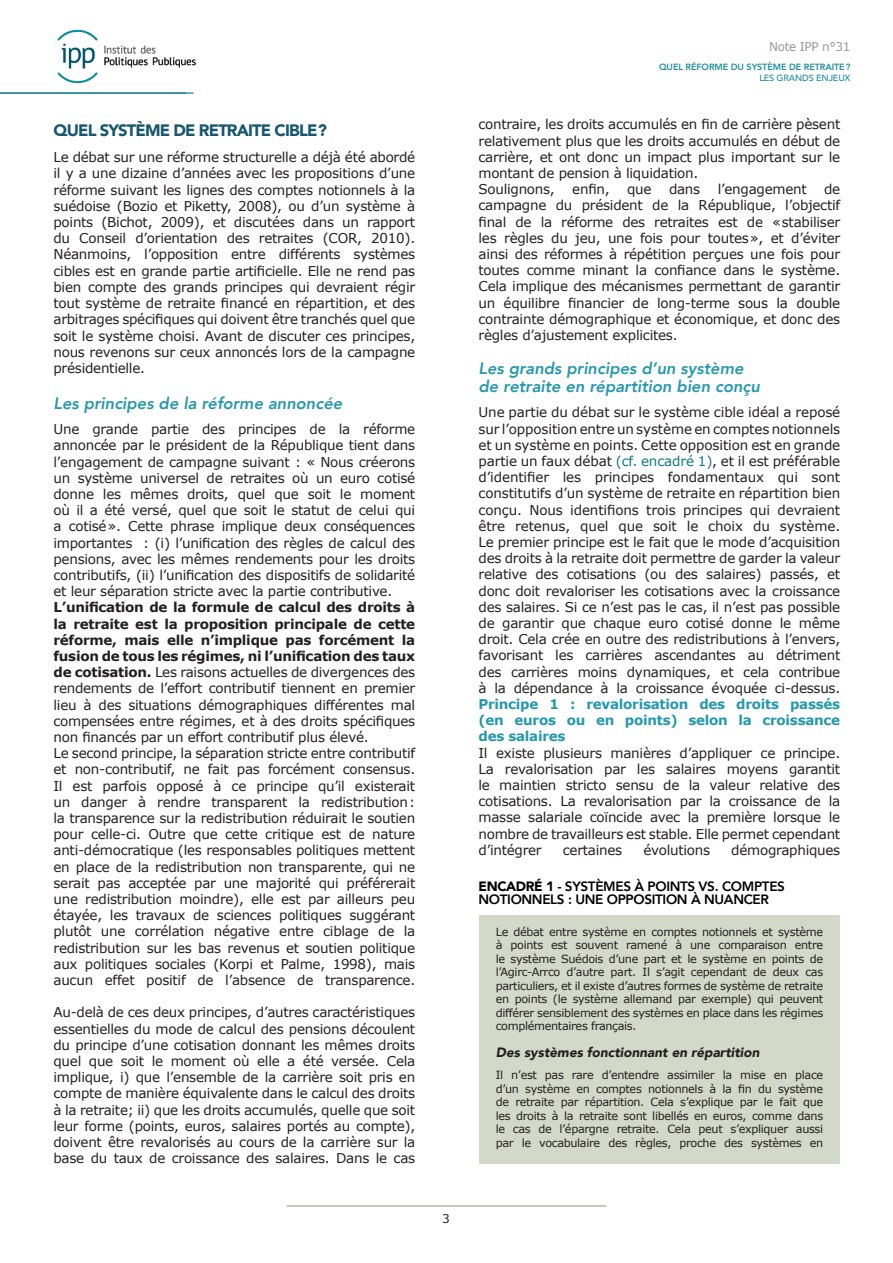
<style>
.page{position:relative;width:893px;height:1263px;background:#fff}
.page>*{position:absolute;margin:0;border:0;box-sizing:border-box;transform-origin:0 0}
.t1{font:italic 800 16.5px/18px "Avenir";color:#2698ae}
.t2{font:900 16.5px "Avenir";letter-spacing:-.05em;color:#16566e}
.t3{font:13.5px/16.2px "Verdana";letter-spacing:-.02em;color:#231f20;text-align:justify}
.t4{font:800 13.5px/13.5px "Avenir";letter-spacing:-.025em;color:#000}
.t5{font:italic 900 13.5px "Avenir";color:#231f20}
.t6{font:12px "Verdana";letter-spacing:-.03em;color:#96979a}
.t7{font:12px "Verdana";color:#231f20}
.t8{font:11.25px/13.5px "Verdana";letter-spacing:-.03em;color:#231f20;text-align:justify}
.t9{font:800 9px/10.8px "Avenir";letter-spacing:-.01em;color:#1c8d9b;text-align:right}
.s1{font-weight:700}
.s2{font-weight:500}
.s3{color:#10798a}
.s4{font-weight:700;color:#2698ae}
.s5{font-weight:900}
</style>
<div class="page">
<div style="left:478px;top:916px;width:361px;height:248px;background:#d3d9c9"></div>
<hr style="left:287px;top:1205px;width:319px;height:2px;background:#aebb9e">
<img style="left:57px;top:30px;width:139px;height:54px">
<hr style="left:0;top:92px;width:194px;height:2px;background:#10798a">
<p class="t2" style="left:54px;top:116px;width:275px">QUEL SYSTÈME DE RETRAITE CIBLE?</p>
<p class="t3" style="left:54px;top:149px;width:363px">Le débat sur une réforme structurelle a déjà été abordé il y a une dizaine d’années avec les propositions d’une réforme suivant les lignes des comptes notionnels à la suédoise (Bozio et Piketty, 2008), ou d’un système à points (Bichot, 2009), et discutées dans un rapport du Conseil d’orientation des retraites (COR, 2010).<br>Néanmoins, l’opposition entre différents systèmes cibles est en grande partie artificielle. Elle ne rend pas bien compte des grands principes qui devraient régir tout système de retraite financé en répartition, et des arbitrages spécifiques qui doivent être tranchés quel que soit le système choisi. Avant de discuter ces principes, nous revenons sur ceux annoncés lors de la campagne présidentielle.</p>
<p class="t1" style="left:54px;top:394px;width:290px">Les principes de la réforme annoncée</p>
<p class="t3" style="left:54px;top:421px;width:363px">Une grande partie des principes de la réforme annoncée par le président de la République tient dans l’engagement de campagne suivant : « Nous créerons un système universel de retraites où un euro cotisé donne les mêmes droits, quel que soit le moment où il a été versé, quel que soit le statut de celui qui a cotisé». Cette phrase implique deux conséquences importantes : (i) l’unification des règles de calcul des pensions, avec les mêmes rendements pour les droits contributifs, (ii) l’unification des dispositifs de solidarité et leur séparation stricte avec la partie contributive.</p>
<p class="t3" style="left:54px;top:599px;width:363px"><span class="s1">L’unification de la formule de calcul des droits à la retraite est la proposition principale de cette réforme, mais elle n’implique pas forcément la fusion de tous les régimes, ni l’unification des taux de cotisation.</span> Les raisons actuelles de divergences des rendements de l’effort contributif tiennent en premier lieu à des situations démographiques différentes mal compensées entre régimes, et à des droits spécifiques non financés par un effort contributif plus élevé.</p>
<p class="t3" style="left:54px;top:745px;width:363px">Le second principe, la séparation stricte entre contributif et non-contributif, ne fait pas forcément consensus.<br>Il est parfois opposé à ce principe qu’il existerait un danger à rendre transparent la redistribution: la transparence sur la redistribution réduirait le soutien pour celle-ci. Outre que cette critique est de nature anti-démocratique (les responsables politiques mettent en place de la redistribution non transparente, qui ne serait pas acceptée par une majorité qui préférerait une redistribution moindre), elle est par ailleurs peu étayée, les travaux de sciences politiques suggérant plutôt une corrélation négative entre ciblage de la redistribution sur les bas revenus et soutien politique aux politiques sociales (Korpi et Palme, 1998), mais aucun effet positif de l’absence de transparence.</p>
<p class="t3" style="left:54px;top:1004px;width:363px">Au-delà de ces deux principes, d’autres caractéristiques essentielles du mode de calcul des pensions découlent du principe d’une cotisation donnant les mêmes droits quel que soit le moment où elle a été versée. Cela implique, i) que l’ensemble de la carrière soit pris en compte de manière équivalente dans le calcul des droits à la retraite; ii) que les droits accumulés, quelle que soit leur forme (points, euros, salaires portés au compte), doivent être revalorisés au cours de la carrière sur la base du taux de croissance des salaires. Dans le cas</p>
<p class="t7" style="left:442px;top:1211px;width:9px">3</p>
<p class="t6" style="left:769px;top:39px;width:83px">Note IPP n°31</p>
<p class="t9" style="left:659px;top:62px;width:193px">QUEL RÉFORME DU SYSTÈME DE RETRAITE?<br><span class="s2">LES GRANDS ENJEUX</span></p>
<p class="t3" style="left:478px;top:117px;width:363px">contraire, les droits accumulés en fin de carrière pèsent relativement plus que les droits accumulés en début de carrière, et ont donc un impact plus important sur le montant de pension à liquidation.</p>
<p class="t3" style="left:478px;top:181px;width:78px">Soulignons,</p>
<p class="t3" style="left:572px;top:181px;width:39px">enfin,</p>
<p class="t3" style="left:627px;top:181px;width:26px">que</p>
<p class="t3" style="left:669px;top:181px;width:33px">dans</p>
<p class="t3" style="left:718px;top:181px;width:90px">l’engagement</p>
<p class="t3" style="left:478px;top:181px;width:363px;text-indent:346px">de campagne du président de la République, l’objectif final de la réforme des retraites est de «stabiliser les règles du jeu, une fois pour toutes», et d’éviter ainsi des réformes à répétition perçues une fois pour toutes comme minant la confiance dans le système.<br>Cela implique des mécanismes permettant de garantir un équilibre financier de long-terme sous la double contrainte démographique et économique, et donc des règles d’ajustement explicites.</p>
<p class="t1" style="left:478px;top:360px;width:283px">Les grands principes d’un système de retraite en répartition bien conçu</p>
<p class="t3" style="left:478px;top:405px;width:363px">Une partie du débat sur le système cible idéal a reposé sur l’opposition entre un système en comptes notionnels et un système en points. Cette opposition est en grande partie un faux débat <span class="s3">(cf. encadré 1)</span>, et il est préférable d’identifier les principes fondamentaux qui sont constitutifs d’un système de retraite en répartition bien conçu. Nous identifions trois principes qui devraient être retenus, quel que soit le choix du système.<br>Le premier principe est le fait que le mode d’acquisition des droits à la retraite doit permettre de garder la valeur relative des cotisations (ou des salaires) passés, et donc doit revaloriser les cotisations avec la croissance des salaires. Si ce n’est pas le cas, il n’est pas possible de garantir que chaque euro cotisé donne le même droit. Cela crée en outre des redistributions à l’envers, favorisant les carrières ascendantes au détriment des carrières moins dynamiques, et cela contribue à la dépendance à la croissance évoquée ci-dessus.<br><span class="s4">Principe 1 : revalorisation des droits passés (en euros ou en points) selon la croissance des salaires</span></p>
<p class="t3" style="left:478px;top:745px;width:363px">Il existe plusieurs manières d’appliquer ce principe.<br>La revalorisation par les salaires moyens garantit le maintien stricto sensu de la valeur relative des cotisations. La revalorisation par la croissance de la masse salariale coïncide avec la première lorsque le nombre de travailleurs est stable. Elle permet cependant d’intégrer</p>
<p class="t3" style="left:563px;top:842px;width:61px">certaines</p>
<p class="t3" style="left:643px;top:842px;width:68px">évolutions</p>
<p class="t3" style="left:731px;top:842px;width:111px">démographiques</p>
<p class="t4" style="left:478px;top:879px;width:308px"><span class="s5">ENCADRÉ 1</span> - SYSTÈMES À POINTS VS. COMPTES<br>NOTIONNELS : UNE OPPOSITION À NUANCER</p>
<p class="t8" style="left:496px;top:925px;width:329px">Le débat entre système en comptes notionnels et système à points est souvent ramené à une comparaison entre le système Suédois d’une part et le système en points de l’Agirc-Arrco d’autre part. Il s’agit cependant de deux cas particuliers, et il existe d’autres formes de système de retraite en points (le système allemand par exemple) qui peuvent différer sensiblement des systèmes en place dans les régimes complémentaires français.</p>
<p class="t5" style="left:496px;top:1041px;width:265px">Des systèmes fonctionnant en répartition</p>
<p class="t8" style="left:496px;top:1069px;width:329px">Il n’est pas rare d’entendre assimiler la mise en place d’un système en comptes notionnels à la fin du système de retraite par répartition. Cela s’explique par le fait que les droits à la retraite sont libellés en euros, comme dans le cas de l’épargne retraite. Cela peut s’expliquer aussi par le vocabulaire des règles, proche des systèmes en</p>
</div>
